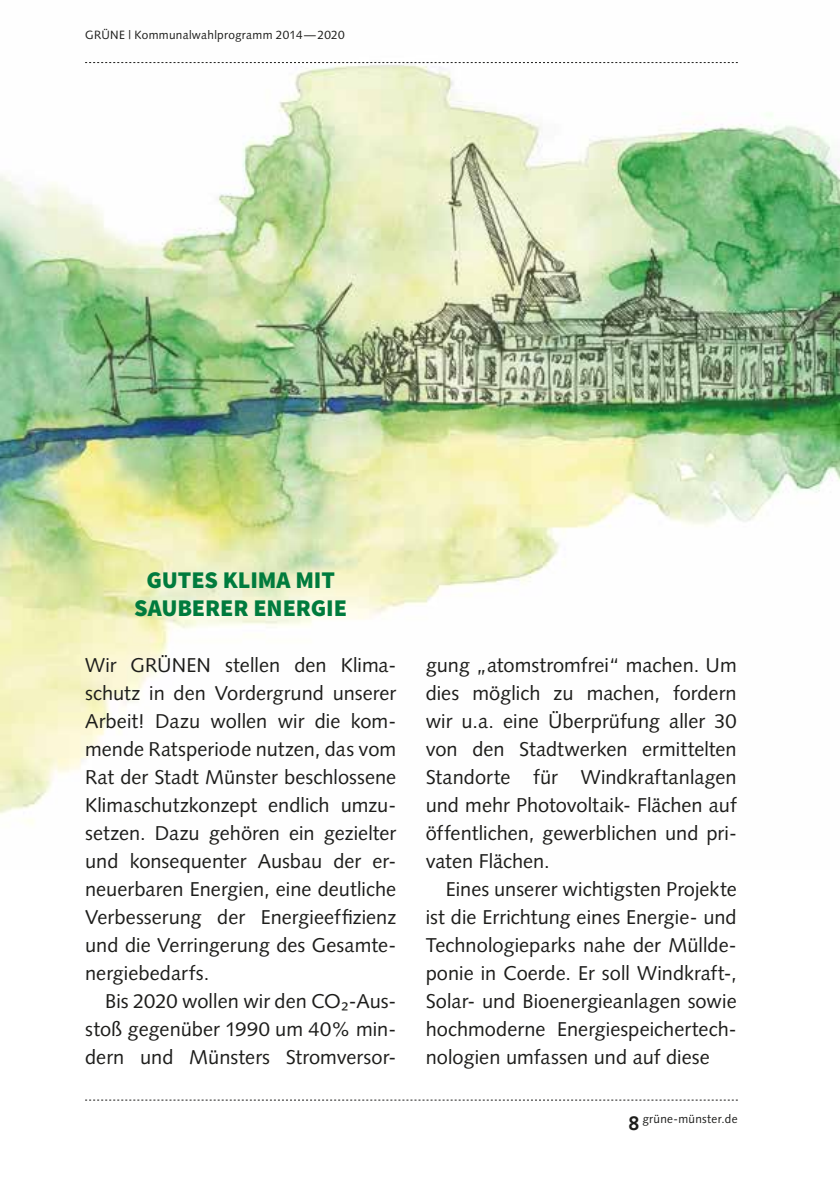
<style>
.page{position:relative;width:840px;height:1191px;background:#fff}
.page>*{position:absolute;margin:0;border:0;box-sizing:border-box;transform-origin:0 0}
.t1{font:900 24px/28px "Source Sans Pro";letter-spacing:-.005em;color:#007b3d;text-align:center}
.t2{font:20px/28px "Syntax LT Std";color:#1d1d1b;text-align:justify}
.t3{font:12px "Syntax LT Std";letter-spacing:.025em;color:#1d1d1b}
.s1{font-weight:700;font-size:20px}
</style>
<div class="page">
<svg style="left:85px;top:1099px;width:652px;height:1px"></svg>
<img style="left:0;top:62px;width:839px;height:762px">
<p class="t3" style="left:85px;top:28px;width:261px">GRÜNE | Kommunalwahlprogramm 2014—2020</p>
<p class="t1" style="left:134px;top:567px;width:214px">GUTES KLIMA MIT<br>SAUBERER ENERGIE</p>
<p class="t2" style="left:85px;top:651px;width:312px">Wir GRÜNEN stellen den Klima&shy;schutz in den Vordergrund unserer Arbeit! Dazu wollen wir die kom&shy;mende Ratsperiode nutzen, das vom Rat der Stadt Münster beschlossene Klimaschutzkonzept endlich umzu&shy;setzen. Dazu gehören ein gezielter und konsequenter Ausbau der er&shy;neuerbaren Energien, eine deutliche Verbesserung der Energieeffizienz und die Verringerung des Gesamte&shy;nergiebedarfs.</p>
<p class="t2" style="left:85px;top:987px;width:312px;text-indent:20px">Bis 2020 wollen wir den CO²-Aus&shy;stoß gegenüber 1990 um 40% min&shy;dern und Münsters Stromversor-</p>
<p class="t2" style="left:425px;top:651px;width:312px">gung „atomstromfrei“ machen. Um dies möglich zu machen, fordern wir u.a. eine Überprüfung aller 30 von den Stadtwerken ermittelten Standorte für Windkraftanlagen und mehr Photovoltaik- Flächen auf öffentlichen, gewerblichen und pri&shy;vaten Flächen.</p>
<p class="t2" style="left:425px;top:875px;width:312px;text-indent:20px">Eines unserer wichtigsten Projekte ist die Errichtung eines Energie- und Technologieparks nahe der Müllde&shy;ponie in Coerde. Er soll Windkraft-, Solar- und Bioenergieanlagen sowie hochmoderne Energiespeichertech&shy;nologien umfassen und auf diese</p>
<p class="t3" style="left:628px;top:1111px;width:110px"><span class="s1">8</span> grüne-münster.de</p>
</div>
